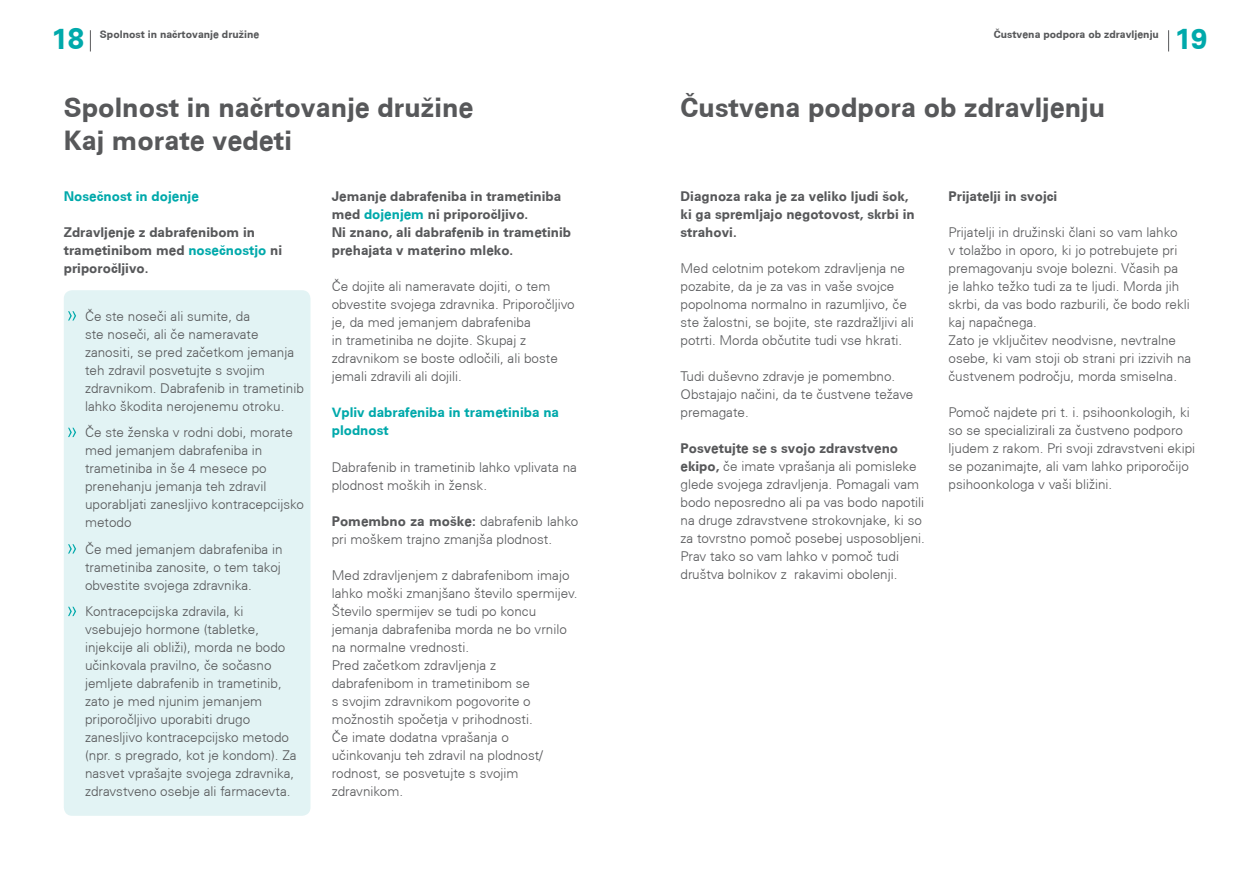
<style>
.page{position:relative;width:1259px;height:893px;background:#fff}
.page>*{position:absolute;margin:0;border:0;box-sizing:border-box;transform-origin:0 0}
.t1{font:700 29.25px "Univers CE";color:#00a9ab}
.t2{font:700 27px/33px "Univers CE";color:#57585a}
.t3{font:300 13.5px/18px "Univers CE";color:#57585a}
.t4{font:700 13.5px/18px "Univers CE";color:#57585a}
.t5{font:700 13.5px/18px "Univers CE";color:#00a9ab}
.t6{font:700 10.5px "Univers CE";color:#57585a}
.s1{color:#00a9ab}
.s2{font-weight:700}
</style>
<div class="page">
<svg style="left:90px;top:30px;width:1px;height:21px"></svg>
<svg style="left:1168px;top:30px;width:1px;height:21px"></svg>
<div style="left:64px;top:290px;width:246px;height:526px;background:#e2f3f4;border-radius:9px"></div>
<svg style="left:68px;top:311px;width:8px;height:10px"></svg>
<svg style="left:68px;top:428px;width:8px;height:9px"></svg>
<svg style="left:68px;top:544px;width:8px;height:10px"></svg>
<svg style="left:68px;top:607px;width:8px;height:9px"></svg>
<h1 class="t1" style="left:51px;top:22px;width:34px">18</h1>
<h1 class="t1" style="left:1175px;top:22px;width:34px">19</h1>
<p class="t6" style="left:994px;top:28px;width:167px">Čustvena podpora ob zdravljenju</p>
<p class="t6" style="left:100px;top:28px;width:161px">Spolnost in načrtovanje družine</p>
<h2 class="t2" style="left:64px;top:92px;width:411px">Spolnost in načrtovanje družine<br>Kaj morate vedeti</h2>
<p class="t5" style="left:64px;top:188px;width:137px">Nosečnost in dojenje</p>
<p class="t4" style="left:64px;top:224px;width:220px">Zdravljenje z dabrafenibom in trametinibom med <span class="s1">nosečnostjo</span> ni priporočljivo.</p>
<p class="t3" style="left:85px;top:307px;width:220px">Če ste noseči ali sumite, da<br>ste noseči, ali če nameravate zanositi, se pred začetkom jemanja teh zdravil posvetujte s svojim zdravnikom. Dabrafenib in trametinib lahko škodita nerojenemu otroku.</p>
<p class="t3" style="left:85px;top:424px;width:220px">Če ste ženska v rodni dobi, morate med jemanjem dabrafeniba in trametiniba in še 4 mesece po prenehanju jemanja teh zdravil uporabljati zanesljivo kontracepcijsko metodo</p>
<p class="t3" style="left:85px;top:540px;width:199px">Če med jemanjem dabrafeniba in trametiniba zanosite, o tem takoj obvestite svojega zdravnika.</p>
<p class="t3" style="left:85px;top:603px;width:213px">Kontracepcijska zdravila, ki vsebujejo hormone (tabletke, injekcije ali obliži), morda ne bodo učinkovala pravilno, če sočasno jemljete dabrafenib in trametinib, zato je med njunim jemanjem priporočljivo uporabiti drugo zanesljivo kontracepcijsko metodo (npr. s pregrado, kot je kondom). Za nasvet vprašajte svojega zdravnika, zdravstveno osebje ali farmacevta.</p>
<p class="t4" style="left:332px;top:188px;width:241px">Jemanje dabrafeniba in trametiniba med <span class="s1">dojenjem</span> ni priporočljivo.<br>Ni znano, ali dabrafenib in trametinib prehajata v materino mleko.</p>
<p class="t3" style="left:332px;top:278px;width:244px">Če dojite ali nameravate dojiti, o tem obvestite svojega zdravnika. Priporočljivo je, da med jemanjem dabrafeniba<br>in trametiniba ne dojite. Skupaj z zdravnikom se boste odločili, ali boste jemali zdravili ali dojili.</p>
<p class="t5" style="left:332px;top:404px;width:229px">Vpliv dabrafeniba in trametiniba na plodnost</p>
<p class="t3" style="left:332px;top:458px;width:247px">Dabrafenib in trametinib lahko vplivata na plodnost moških in žensk.</p>
<p class="t3" style="left:332px;top:512px;width:248px"><span class="s2">Pomembno za moške:</span> dabrafenib lahko pri moškem trajno zmanjša plodnost.</p>
<p class="t3" style="left:332px;top:566px;width:247px">Med zdravljenjem z dabrafenibom imajo lahko moški zmanjšano število spermijev.<br>Število spermijev se tudi po koncu jemanja dabrafeniba morda ne bo vrnilo na normalne vrednosti.<br>Pred začetkom zdravljenja z dabrafenibom in trametinibom se<br>s svojim zdravnikom pogovorite o možnostih spočetja v prihodnosti.<br>Če imate dodatna vprašanja o učinkovanju teh zdravil na plodnost/ rodnost, se posvetujte s svojim zdravnikom.</p>
<h2 class="t2" style="left:680px;top:92px;width:426px">Čustvena podpora ob zdravljenju</h2>
<p class="t4" style="left:680px;top:188px;width:236px">Diagnoza raka je za veliko ljudi šok, ki ga spremljajo negotovost, skrbi in strahovi.</p>
<p class="t3" style="left:680px;top:260px;width:235px">Med celotnim potekom zdravljenja ne pozabite, da je za vas in vaše svojce popolnoma normalno in razumljivo, če ste žalostni, se bojite, ste razdražljivi ali potrti. Morda občutite tudi vse hkrati.</p>
<p class="t3" style="left:680px;top:368px;width:234px">Tudi duševno zdravje je pomembno.<br>Obstajajo načini, da te čustvene težave premagate.</p>
<p class="t3" style="left:680px;top:440px;width:246px"><span class="s2">Posvetujte se s svojo zdravstveno ekipo,</span> če imate vprašanja ali pomisleke glede svojega zdravljenja. Pomagali vam bodo neposredno ali pa vas bodo napotili na druge zdravstvene strokovnjake, ki so za tovrstno pomoč posebej usposobljeni.<br>Prav tako so vam lahko v pomoč tudi društva bolnikov z rakavimi obolenji.</p>
<p class="t4" style="left:948px;top:188px;width:110px">Prijatelji in svojci</p>
<p class="t3" style="left:948px;top:224px;width:244px">Prijatelji in družinski člani so vam lahko<br>v tolažbo in oporo, ki jo potrebujete pri premagovanju svoje bolezni. Včasih pa je lahko težko tudi za te ljudi. Morda jih skrbi, da vas bodo razburili, če bodo rekli kaj napačnega.<br>Zato je vključitev neodvisne, nevtralne osebe, ki vam stoji ob strani pri izzivih na čustvenem področju, morda smiselna.</p>
<p class="t3" style="left:948px;top:404px;width:248px">Pomoč najdete pri t. i. psihoonkologih, ki so se specializirali za čustveno podporo ljudem z rakom. Pri svoji zdravstveni ekipi se pozanimajte, ali vam lahko priporočijo psihoonkologa v vaši bližini.</p>
</div>
